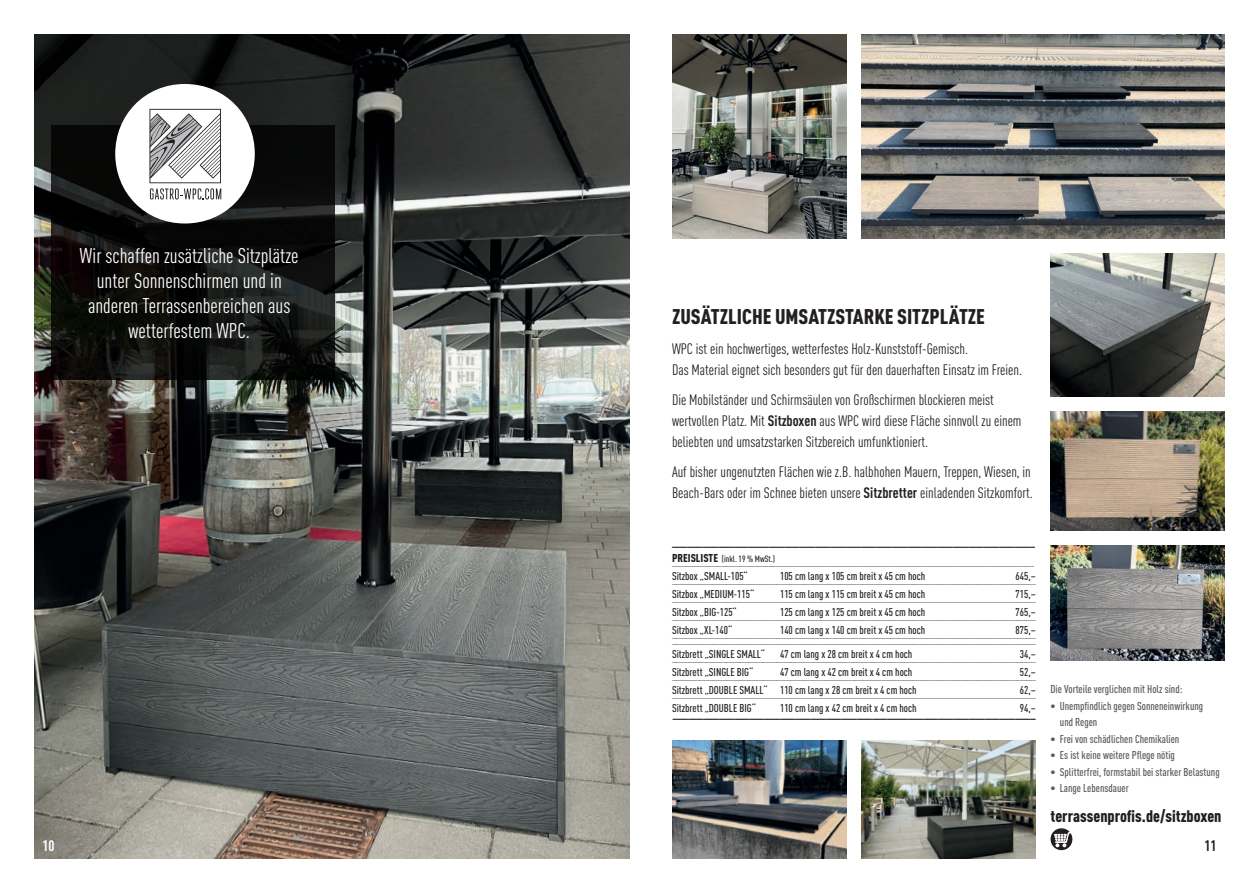
<style>
.page{position:relative;width:1259px;height:893px;background:#fff}
.page>*{position:absolute;margin:0;border:0;box-sizing:border-box;transform-origin:0 0}
.t1{font:21px/25.2px "DIN Cond";color:#fff;text-align:center}
.t2{font:900 21px "DIN Cond";color:#231f20}
.t3{font:900 16.5px "DIN Cond";color:#231f20}
.t4{font:15px/21px "DIN Cond";color:#231f20}
.t5{font:700 15px "DIN Cond";color:#fff}
.t6{font:700 15px "DIN Cond";color:#231f20}
.t7{font:300 11.25px "DIN Cond";color:#231f20}
.t8{font:500 11.25px "DIN Cond";color:#231f20}
.t9{font:500 11.25px "DIN Cond";color:#57585a}
.t10{font:900 11.25px "DIN Cond";color:#231f20}
.t11{font:500 9px "DIN Cond";color:#231f20}
.s1{font-weight:700}
.s2{font-weight:900;font-size:11.25px}
.s3{color:#fff}
</style>
<div class="page">
<img style="left:34px;top:34px;width:595px;height:825px">
<img style="left:861px;top:741px;width:174px;height:118px">
<img style="left:1050px;top:253px;width:175px;height:143px">
<img style="left:672px;top:34px;width:174px;height:204px">
<img style="left:1050px;top:411px;width:175px;height:120px">
<img style="left:861px;top:34px;width:364px;height:204px">
<img style="left:1050px;top:546px;width:175px;height:114px">
<svg style="left:51px;top:125px;width:284px;height:254px;background:#0f100f"></svg>
<div style="left:115px;top:84px;width:140px;height:139px;background:#fff;border-radius:50%"></div>
<svg style="left:149px;top:109px;width:72px;height:90px"></svg>
<img style="left:672px;top:741px;width:174px;height:118px">
<svg style="left:1050px;top:828px;width:22px;height:22px"></svg>
<svg style="left:1054px;top:831px;width:18px;height:16px"></svg>
<h1 class="t1" style="left:80px;top:243px;width:220px">Wir schaffen zusätzliche Sitzplätze unter Sonnenschirmen und in anderen Terrassenbereichen aus wetterfestem WPC.</h1>
<h1 class="t2" style="left:672px;top:303px;width:314px">ZUSÄTZLICHE UMSATZSTARKE SITZPLÄTZE</h1>
<h3 class="t4" style="left:672px;top:338px;width:351px">WPC ist ein hochwertiges, wetterfestes Holz-Kunststoff-Gemisch.<br>Das Material eignet sich besonders gut für den dauerhaften Einsatz im Freien.</h3>
<h3 class="t4" style="left:672px;top:389px;width:351px">Die Mobilständer und Schirmsäulen von Großschirmen blockieren meist wertvollen Platz. Mit <span class="s1">Sitzboxen</span> aus WPC wird diese Fläche sinnvoll zu einem beliebten und umsatzstarken Sitzbereich umfunktioniert.</h3>
<h3 class="t4" style="left:672px;top:461px;width:362px">Auf bisher ungenutzten Flächen wie z.B. halbhohen Mauern, Treppen, Wiesen, in<br>Beach-Bars oder im Schnee bieten unsere <span class="s1">Sitzbretter</span> einladenden Sitzkomfort.</h3>
<p class="t10" style="left:672px;top:535px;width:364px">_______________________________________________________________________</p>
<p class="t11" style="left:672px;top:554px;width:105px"><span class="s2">PREISLISTE</span> (inkl. 19 % MwSt.)</p>
<p class="t7" style="left:672px;top:555px;width:364px">________________________________________________________________________________</p>
<p class="t8" style="left:672px;top:570px;width:77px">Sitzbox „SMALL-105“</p>
<p class="t8" style="left:780px;top:570px;width:147px">105 cm lang x 105 cm breit x 45 cm hoch</p>
<p class="t8" style="left:1015px;top:570px;width:22px">645,–</p>
<p class="t7" style="left:672px;top:573px;width:365px">________________________________________________________________________________</p>
<p class="t8" style="left:672px;top:588px;width:84px">Sitzbox „MEDIUM-115“</p>
<p class="t8" style="left:780px;top:588px;width:147px">115 cm lang x 115 cm breit x 45 cm hoch</p>
<p class="t8" style="left:1015px;top:588px;width:22px">715,–</p>
<p class="t7" style="left:672px;top:591px;width:365px">________________________________________________________________________________</p>
<p class="t8" style="left:672px;top:606px;width:66px">Sitzbox „BIG-125“</p>
<p class="t8" style="left:780px;top:606px;width:147px">125 cm lang x 125 cm breit x 45 cm hoch</p>
<p class="t8" style="left:1015px;top:606px;width:22px">765,–</p>
<p class="t7" style="left:672px;top:609px;width:365px">________________________________________________________________________________</p>
<p class="t8" style="left:672px;top:624px;width:62px">Sitzbox „XL-140“</p>
<p class="t8" style="left:780px;top:624px;width:147px">140 cm lang x 140 cm breit x 45 cm hoch</p>
<p class="t8" style="left:1015px;top:624px;width:22px">875,–</p>
<p class="t7" style="left:672px;top:627px;width:365px">________________________________________________________________________________</p>
<p class="t7" style="left:672px;top:633px;width:365px">________________________________________________________________________________</p>
<p class="t8" style="left:672px;top:648px;width:95px">Sitzbrett „SINGLE SMALL“</p>
<p class="t8" style="left:780px;top:648px;width:134px">47 cm lang x 28 cm breit x 4 cm hoch</p>
<p class="t8" style="left:1019px;top:648px;width:17px">34,–</p>
<p class="t7" style="left:672px;top:651px;width:365px">________________________________________________________________________________</p>
<p class="t8" style="left:672px;top:666px;width:83px">Sitzbrett „SINGLE BIG“</p>
<p class="t8" style="left:780px;top:666px;width:134px">47 cm lang x 42 cm breit x 4 cm hoch</p>
<p class="t8" style="left:1019px;top:666px;width:17px">52,–</p>
<p class="t7" style="left:672px;top:669px;width:365px">________________________________________________________________________________</p>
<p class="t8" style="left:672px;top:684px;width:246px">Sitzbrett „DOUBLE SMALL“ 110 cm lang x 28 cm breit x 4 cm hoch</p>
<p class="t8" style="left:1019px;top:684px;width:17px">62,–</p>
<p class="t7" style="left:672px;top:687px;width:365px">________________________________________________________________________________</p>
<p class="t8" style="left:672px;top:702px;width:85px">Sitzbrett „DOUBLE BIG“</p>
<p class="t8" style="left:780px;top:702px;width:138px">110 cm lang x 42 cm breit x 4 cm hoch</p>
<p class="t8" style="left:1019px;top:702px;width:17px">94,–</p>
<p class="t10" style="left:673px;top:707px;width:364px">_______________________________________________________________________</p>
<p class="t9" style="left:1050px;top:682px;width:133px">Die Vorteile verglichen mit Holz sind:</p>
<p class="t9" style="left:1050px;top:699px;width:154px">• Unempfindlich gegen Sonneneinwirkung</p>
<p class="t9" style="left:1050px;top:715px;width:48px"><span class="s3">•</span> und Regen</p>
<p class="t9" style="left:1050px;top:732px;width:130px">• Frei von schädlichen Chemikalien</p>
<p class="t9" style="left:1050px;top:748px;width:126px">• Es ist keine weitere Pflege nötig</p>
<p class="t9" style="left:1050px;top:765px;width:171px">• Splitterfrei, formstabil bei starker Belastung</p>
<p class="t9" style="left:1050px;top:781px;width:80px">• Lange Lebensdauer</p>
<h2 class="t3" style="left:1050px;top:806px;width:172px">terrassenprofis.de/sitzboxen</h2>
<h3 class="t5" style="left:43px;top:837px;width:14px">10</h3>
<h3 class="t6" style="left:1204px;top:837px;width:14px">11</h3>
</div>
